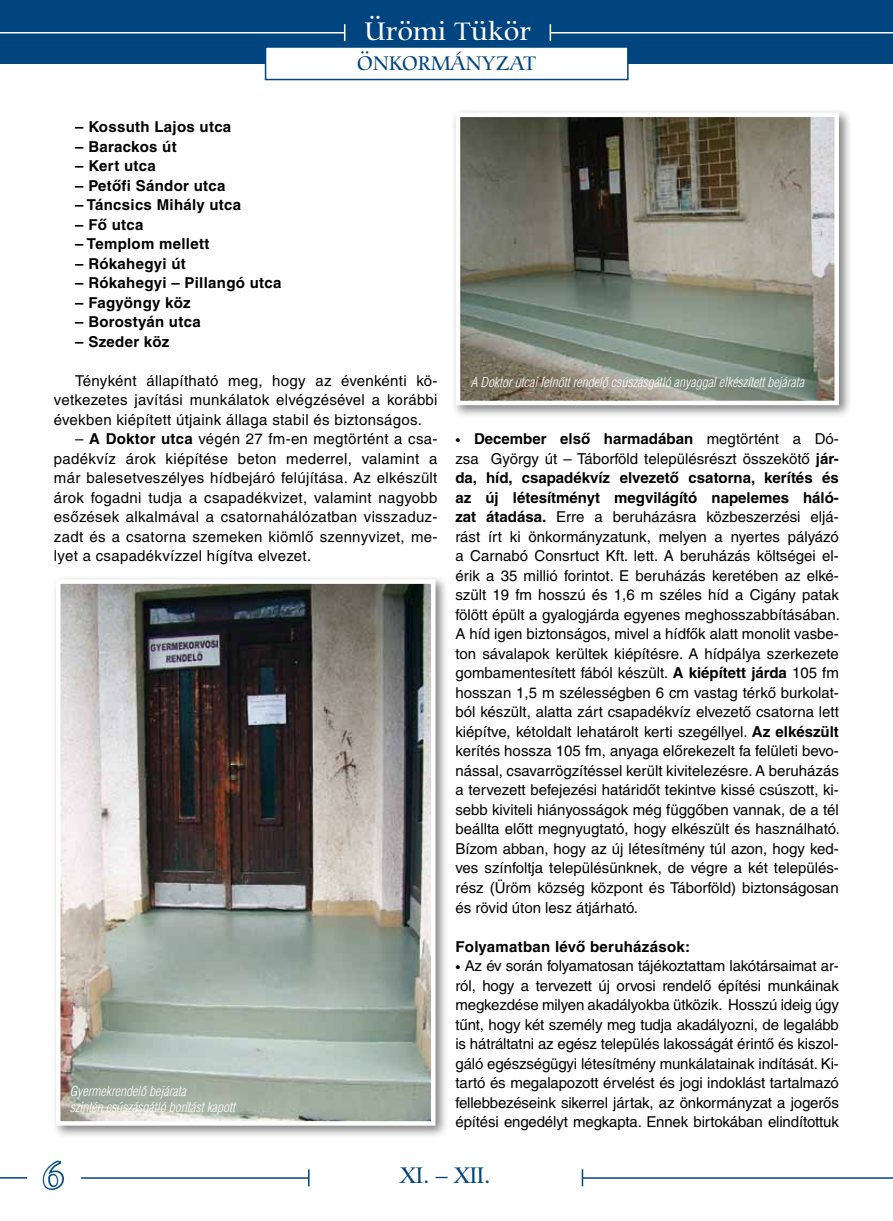
<style>
.page{position:relative;width:893px;height:1221px;background:#fff}
.page>*{position:absolute;margin:0;border:0;box-sizing:border-box;transform-origin:0 0}
.t1{font:39px "Carmina Md PFL";color:#fff}
.t2{font:27px "Carmina Md PFL";color:#fff}
.t3{font:24px "Carmina Md PFL";color:#00457f}
.t4{font:21px "Carmina Md PFL";color:#00457f}
.t5{font:15px/19.5px "Helvetica QS";letter-spacing:-.01em;color:#000;text-align:justify}
.t6{font:700 15px "Helvetica QS";letter-spacing:.02em;color:#000}
.t7{font:italic 300 condensed 13.5px/16.5px "Helvetica QS";color:#fff}
.s1{font-weight:700}
.s2{font-weight:900}
</style>
<div class="page">
<hr style="left:81px;top:1177px;width:228px;height:1px;background:#00457f">
<svg style="left:308px;top:1169px;width:2px;height:17px"></svg>
<hr style="left:583px;top:1177px;width:310px;height:1px;background:#00457f">
<svg style="left:582px;top:1169px;width:1px;height:17px"></svg>
<svg style="left:42px;top:1160px;width:22px;height:30px"></svg>
<hr style="left:0;top:1176px;width:27px;height:2px;background:#00457f">
<div style="left:0;top:0;width:893px;height:64px;background:#00457f"></div>
<div style="left:266px;top:47px;width:362px;height:33px;background:#fff"></div>
<div style="left:265px;top:46px;width:364px;height:34px;border:2px solid #00457f"></div>
<hr style="left:551px;top:32px;width:342px;height:1px;background:#fff">
<hr style="left:0;top:32px;width:344px;height:1px;background:#fff">
<svg style="left:344px;top:24px;width:1px;height:17px"></svg>
<svg style="left:550px;top:24px;width:1px;height:17px"></svg>
<div style="left:450px;top:107px;width:402px;height:311px;background:#000;opacity:.5"></div>
<img style="left:461px;top:117px;width:373px;height:283px">
<div style="left:456px;top:112px;width:383px;height:293px;border:4px solid #fff"></div>
<div style="left:51px;top:574px;width:397px;height:564px;background:#000;opacity:.5"></div>
<img style="left:61px;top:584px;width:369px;height:536px">
<div style="left:56px;top:579px;width:379px;height:546px;border:4px solid #fff"></div>
<h2 class="t2" style="left:365px;top:15px;width:168px">Ürömi Tükör</h2>
<h3 class="t4" style="left:357px;top:51px;width:181px">ÖNKORMÁNYZAT</h3>
<p class="t6" style="left:75px;top:118px;width:158px">– Kossuth Lajos utca</p>
<p class="t6" style="left:75px;top:137px;width:103px">– Barackos út</p>
<p class="t6" style="left:75px;top:157px;width:82px">– Kert utca</p>
<p class="t6" style="left:75px;top:176px;width:152px">– Petõfi Sándor utca</p>
<p class="t6" style="left:75px;top:196px;width:167px">– Táncsics Mihály utca</p>
<p class="t6" style="left:75px;top:215px;width:70px">– Fõ utca</p>
<p class="t6" style="left:75px;top:235px;width:136px">– Templom mellett</p>
<p class="t6" style="left:75px;top:254px;width:112px">– Rókahegyi út</p>
<p class="t6" style="left:75px;top:274px;width:208px">– Rókahegyi – Pillangó utca</p>
<p class="t6" style="left:75px;top:293px;width:117px">– Fagyöngy köz</p>
<p class="t6" style="left:75px;top:313px;width:127px">– Borostyán utca</p>
<p class="t6" style="left:75px;top:332px;width:96px">– Szeder köz</p>
<p class="t5" style="left:54px;top:370px;width:385px;text-indent:21px">Tényként állapítható meg, hogy az évenkénti kö&shy;vetkezetes javítási munkálatok elvégzésével a korábbi években kiépített útjaink állaga stabil és biztonságos.</p>
<p class="t5" style="left:54px;top:429px;width:385px;text-indent:21px">– <span class="s1">A Doktor utca</span> végén 27 fm-en megtörtént a csa&shy;padékvíz árok kiépítése beton mederrel, valamint a már balesetveszélyes hídbejáró felújítása. Az elkészült árok fogadni tudja a csapadékvizet, valamint nagyobb esõzések alkalmával a csatornahálózatban visszaduz&shy;zadt és a csatorna szemeken kiömlõ szennyvizet, me&shy;lyet a csapadékvízzel hígítva elvezet.</p>
<p class="t5" style="left:455px;top:429px;width:386px"><span class="s2">·</span> <span class="s1">December elsõ harmadában</span> megtörtént a Dó&shy;zsa György út – Táborföld településrészt összekötõ <span class="s1">jár&shy;da, híd, csapadékvíz elvezetõ csatorna, kerítés és az új létesítményt megvilágító napelemes háló&shy;zat átadása.</span> Erre a beruházásra közbeszerzési eljá&shy;rást írt ki önkormányzatunk, melyen a nyertes pályázó a Carnabó Consrtuct Kft. lett. A beruházás költségei el&shy;érik a 35 millió forintot. E beruházás keretében az elké&shy;szült 19 fm hosszú és 1,6 m széles híd a Cigány patak fölött épült a gyalogjárda egyenes meghosszabbításában.<br>A híd igen biztonságos, mivel a hídfõk alatt monolit vasbe&shy;ton sávalapok kerültek kiépítésre. A hídpálya szerkezete gombamentesített fából készült. <span class="s1">A kiépített járda</span> 105 fm hosszan 1,5 m szélességben 6 cm vastag térkõ burkolat&shy;ból készült, alatta zárt csapadékvíz elvezetõ csatorna lett kiépítve, kétoldalt lehatárolt kerti szegéllyel. <span class="s1">Az elkészült </span>kerítés hossza 105 fm, anyaga elõrekezelt fa felületi bevo&shy;nással, csavarrögzítéssel került kivitelezésre. A beruházás a tervezett befejezési határidõt tekintve kissé csúszott, ki&shy;sebb kiviteli hiányosságok még függõben vannak, de a tél beállta elõtt megnyugtató, hogy elkészült és használható.<br>Bízom abban, hogy az új létesítmény túl azon, hogy ked&shy;ves színfoltja településünknek, de végre a két település&shy;rész (Üröm község központ és Táborföld) biztonságosan és rövid úton lesz átjárható.</p>
<p class="t5" style="left:455px;top:936px;width:385px;text-align:left"><span class="s1">Folyamatban lévõ beruházások:<br></span><span class="s2">·</span> Az év során folyamatosan tájékoztattam lakótársaimat ar&shy;ról, hogy a tervezett új orvosi rendelõ építési munkáinak megkezdése milyen akadályokba ütközik. Hosszú ideig úgy tûnt, hogy két személy meg tudja akadályozni, de legalább is hátráltatni az egész település lakosságát érintõ és kiszol&shy;gáló egészségügyi létesítmény munkálatainak indítását. Ki&shy;tartó és megalapozott érvelést és jogi indoklást tartalmazó fellebbezéseink sikerrel jártak, az önkormányzat a jogerõs építési engedélyt megkapta. Ennek birtokában elindítottuk</p>
<p class="t7" style="left:471px;top:373px;width:335px">A Doktor utcai felnõtt rendelõ csúszásgátló anyaggal elkészített bejárata</p>
<p class="t7" style="left:70px;top:1082px;width:167px">Gyermekrendelõ bejárata<br>szintén csúszásgátló borítást kapott</p>
<h1 class="t1" style="left:42px;top:1152px;width:25px">6</h1>
<h3 class="t3" style="left:400px;top:1160px;width:93px">XI. – XII.</h3>
</div>
